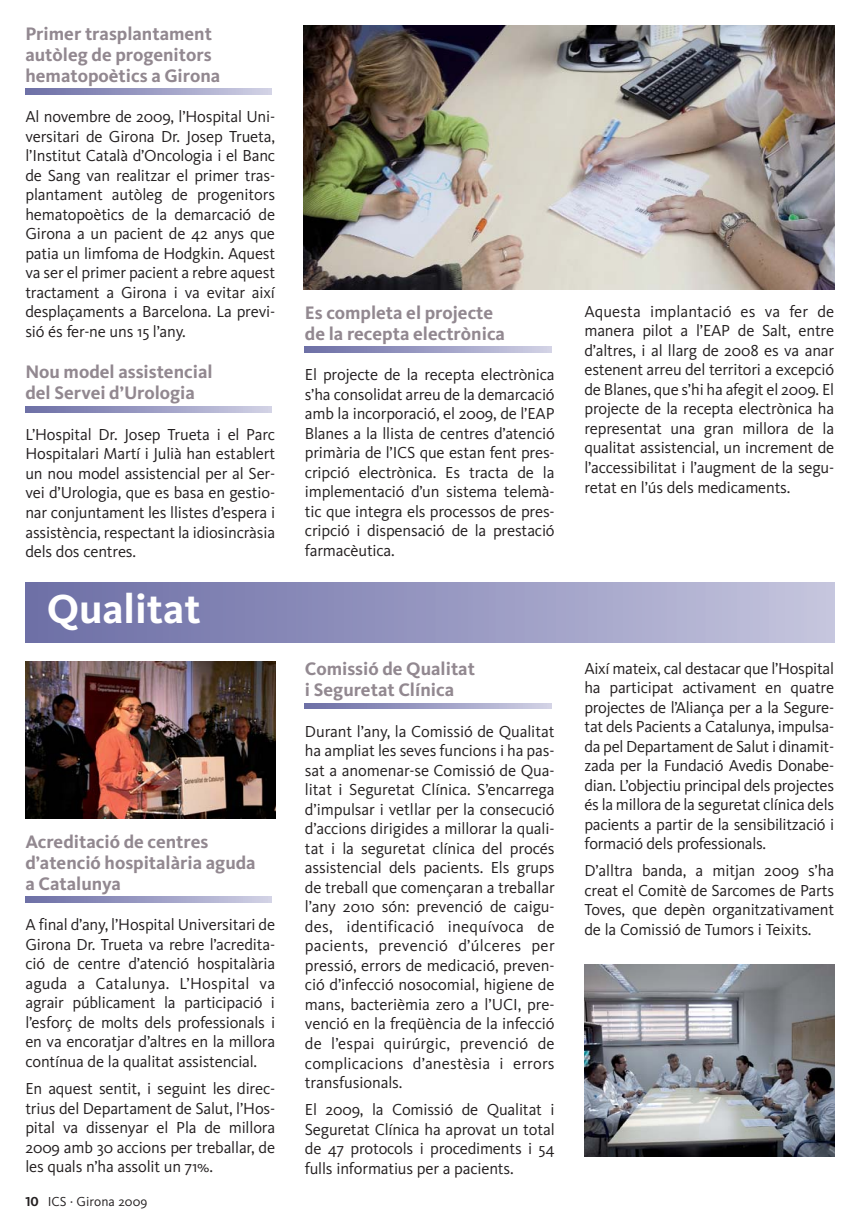
<style>
.page{position:relative;width:859px;height:1230px;background:#fff}
.page>*{position:absolute;margin:0;border:0;box-sizing:border-box;transform-origin:0 0}
.t1{font:700 42px "Kievit";color:#fff}
.t2{font:700 18.75px/21px "Kievit";color:#928890}
.t3{font:16.5px/19.5px "Kievit";letter-spacing:-.01em;color:#231f20;text-align:justify}
.t4{font:13.5px "Kievit";letter-spacing:.005em;color:#231f20}
.s1{font-family:"Kievit Bold SC"}
</style>
<div class="page">
<svg style="left:305px;top:703px;width:246px;height:5px"></svg>
<svg style="left:25px;top:896px;width:246px;height:6px"></svg>
<img style="left:25px;top:661px;width:250px;height:157px">
<img style="left:584px;top:964px;width:249px;height:192px">
<svg style="left:305px;top:346px;width:246px;height:6px"></svg>
<svg style="left:25px;top:89px;width:246px;height:5px"></svg>
<svg style="left:25px;top:406px;width:246px;height:6px"></svg>
<img style="left:303px;top:26px;width:530px;height:263px">
<p class="t2" style="left:25px;top:25px;width:196px">Primer trasplantament autòleg de progenitors hematopoètics a Girona</p>
<p class="t3" style="left:25px;top:109px;width:251px">Al novembre de 2009, l’Hospital Uni&shy;versitari de Girona Dr. Josep Trueta, l’Institut Català d’Oncologia i el Banc de Sang van realitzar el primer tras&shy;plantament autòleg de progenitors hematopoètics de la demarcació de Girona a un pacient de 42 anys que patia un limfoma de Hodgkin. Aquest va ser el primer pacient a rebre aquest tractament a Girona i va evitar així desplaçaments a Barcelona. La previ&shy;sió és fer-ne uns 15 l’any.</p>
<p class="t2" style="left:25px;top:363px;width:188px">Nou model assistencial del Servei d’Urologia</p>
<p class="t3" style="left:25px;top:426px;width:251px">L’Hospital Dr. Josep Trueta i el Parc Hospitalari Martí i Julià han establert un nou model assistencial per al Ser&shy;vei d’Urologia, que es basa en gestio&shy;nar conjuntament les llistes d’espera i assistència, respectant la idiosincràsia dels dos centres.</p>
<h1 class="t1" style="left:47px;top:593px;width:155px">Qualitat</h1>
<p class="t2" style="left:25px;top:832px;width:232px">Acreditació de centres d’atenció hospitalària aguda a Catalunya</p>
<p class="t3" style="left:25px;top:916px;width:251px">A final d’any, l’Hospital Universitari de Girona Dr. Trueta va rebre l’acredita&shy;ció de centre d’atenció hospitalària aguda a Catalunya. L’Hospital va agrair públicament la participació i l’esforç de molts dels professionals i en va encoratjar d’altres en la millora contínua de la qualitat assistencial.</p>
<p class="t3" style="left:25px;top:1080px;width:251px">En aquest sentit, i seguint les direc&shy;trius del Departament de Salut, l’Hos&shy;pital va dissenyar el Pla de millora 2009 amb 30 accions per treballar, de les quals n’ha assolit un 71%.</p>
<p class="t4" style="left:25px;top:1195px;width:123px"><span class="s1">10</span> ICS · Girona 2009</p>
<p class="t2" style="left:305px;top:303px;width:201px">Es completa el projecte de la recepta electrònica</p>
<p class="t3" style="left:305px;top:366px;width:251px">El projecte de la recepta electrònica s’ha consolidat arreu de la demarcació amb la incorporació, el 2009, de l’EAP Blanes a la llista de centres d’atenció primària de l’ICS que estan fent pres&shy;cripció electrònica. Es tracta de la implementació d’un sistema telemà&shy;tic que integra els processos de pres&shy;cripció i dispensació de la prestació farmacèutica.</p>
<p class="t2" style="left:305px;top:660px;width:171px">Comissió de Qualitat i Seguretat Clínica</p>
<p class="t3" style="left:305px;top:723px;width:251px">Durant l’any, la Comissió de Qualitat ha ampliat les seves funcions i ha pas&shy;sat a anomenar-se Comissió de Qua&shy;litat i Seguretat Clínica. S’encarrega d’impulsar i vetllar per la consecució d’accions dirigides a millorar la quali&shy;tat i la seguretat clínica del procés assistencial dels pacients. Els grups de treball que començaran a treballar l’any 2010 són: prevenció de caigu&shy;des, identificació inequívoca de pacients, prevenció d’úlceres per pressió, errors de medicació, preven&shy;ció d’infecció nosocomial, higiene de mans, bacterièmia zero a l’UCI, pre&shy;venció en la freqüència de la infecció de l’espai quirúrgic, prevenció de complicacions d’anestèsia i errors transfusionals.</p>
<p class="t3" style="left:305px;top:1101px;width:251px">El 2009, la Comissió de Qualitat i Seguretat Clínica ha aprovat un total de 47 protocols i procediments i 54 fulls informatius per a pacients.</p>
<p class="t3" style="left:584px;top:303px;width:251px">Aquesta implantació es va fer de manera pilot a l’EAP de Salt, entre d’altres, i al llarg de 2008 es va anar estenent arreu del territori a excepció de Blanes, que s’hi ha afegit el 2009. El projecte de la recepta electrònica ha representat una gran millora de la qualitat assistencial, un increment de l’accessibilitat i l’augment de la segu&shy;retat en l’ús dels medicaments.</p>
<p class="t3" style="left:584px;top:659px;width:251px">Així mateix, cal destacar que l’Hospital ha participat activament en quatre projectes de l’Aliança per a la Segure&shy;tat dels Pacients a Catalunya, impulsa&shy;da pel Departament de Salut i dinamit&shy;zada per la Fundació Avedis Donabe&shy;dian. L’objectiu principal dels projectes és la millora de la seguretat clínica dels pacients a partir de la sensibilització i formació dels professionals.</p>
<p class="t3" style="left:584px;top:862px;width:251px">D’alltra banda, a mitjan 2009 s’ha creat el Comitè de Sarcomes de Parts Toves, que depèn organitzativament de la Comissió de Tumors i Teixits.</p>
</div>
